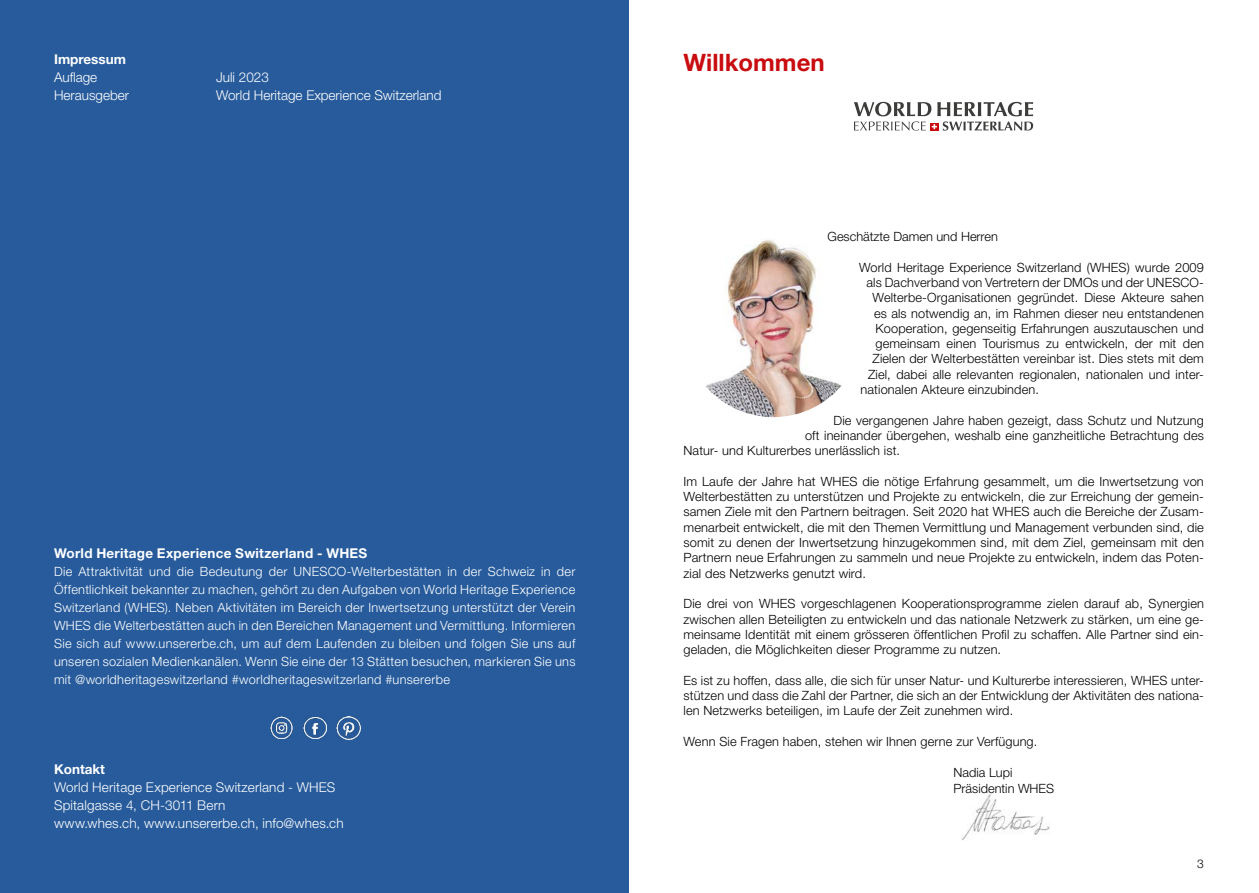
<style>
.page{position:relative;width:1259px;height:893px;background:#fff}
.page>*{position:absolute;margin:0;border:0;box-sizing:border-box;transform-origin:0 0}
.t1{font:700 24px "Helvetica Neue LT Std";color:#c90c0f}
.t2{font:300 13.5px/18px "Helvetica Neue LT Std";letter-spacing:.01em;color:#fff}
.t3{font:700 13.5px "Helvetica Neue LT Std";letter-spacing:.02em;color:#fff}
.t4{font:700 13.5px "Helvetica Neue LT Std";color:#fff}
.t5{font:300 12.75px/15.3px "Helvetica Neue LT Std";letter-spacing:.01em;color:#000;text-align:justify}
.t6{font:300 12.75px/18px "Helvetica Neue LT Std";letter-spacing:.025em;color:#fff;text-align:justify}
.t7{font:300 12px "Helvetica Neue LT Std";color:#000}
</style>
<div class="page">
<img style="left:961px;top:794px;width:89px;height:47px">
<div style="left:0;top:0;width:629px;height:893px;background:#275b9b"></div>
<img style="left:706px;top:239px;width:136px;height:178px">
<svg style="left:854px;top:102px;width:179px;height:29px"></svg>
<img style="left:270px;top:716px;width:23px;height:23px">
<img style="left:303px;top:716px;width:23px;height:23px">
<img style="left:337px;top:716px;width:23px;height:23px">
<p class="t4" style="left:54px;top:51px;width:73px">Impressum</p>
<p class="t2" style="left:54px;top:68px;width:45px">Auflage</p>
<p class="t2" style="left:216px;top:68px;width:54px">Juli 2023</p>
<p class="t2" style="left:54px;top:86px;width:77px">Herausgeber</p>
<p class="t2" style="left:216px;top:86px;width:227px">World Heritage Experience Switzerland</p>
<p class="t3" style="left:54px;top:545px;width:315px">World Heritage Experience Switzerland - WHES</p>
<p class="t6" style="left:54px;top:562px;width:523px">Die Attraktivität und die Bedeutung der UNESCO-Welterbestätten in der Schweiz in der Öffentlichkeit bekannter zu machen, gehört zu den Aufgaben von World Heritage Experience Switzerland (WHES). Neben Aktivitäten im Bereich der Inwertsetzung unterstützt der Verein WHES die Welterbestätten auch in den Bereichen Management und Vermittlung. Informieren Sie sich auf www.unsererbe.ch, um auf dem Laufenden zu bleiben und folgen Sie uns auf unseren sozialen Medienkanälen. Wenn Sie eine der 13 Stätten besuchen, markieren Sie uns mit @worldheritageswitzerland #worldheritageswitzerland #unsererbe</p>
<p class="t4" style="left:54px;top:761px;width:53px">Kontakt</p>
<p class="t2" style="left:54px;top:778px;width:291px">World Heritage Experience Switzerland - WHES<br>Spitalgasse 4, CH-3011 Bern<br>www.whes.ch, www.unsererbe.ch, info@whes.ch</p>
<h1 class="t1" style="left:683px;top:48px;width:143px">Willkommen</h1>
<p class="t5" style="left:827px;top:229px;width:172px">Geschätzte Damen und Herren</p>
<p class="t5" style="left:859px;top:259px;width:346px">World Heritage Experience Switzerland (WHES) wurde 2009</p>
<p class="t5" style="left:866px;top:274px;width:339px">als Dachverband von Vertretern der DMOs und der UNESCO-</p>
<p class="t5" style="left:872px;top:290px;width:333px">Welterbe-Organisationen gegründet. Diese Akteure sahen</p>
<p class="t5" style="left:874px;top:305px;width:331px">es als notwendig an, im Rahmen dieser neu entstandenen</p>
<p class="t5" style="left:875px;top:320px;width:330px">Kooperation, gegenseitig Erfahrungen auszutauschen und</p>
<p class="t5" style="left:875px;top:336px;width:330px">gemeinsam einen Tourismus zu entwickeln, der mit den</p>
<p class="t5" style="left:872px;top:351px;width:333px">Zielen der Welterbestätten vereinbar ist. Dies stets mit dem</p>
<p class="t5" style="left:868px;top:366px;width:337px">Ziel, dabei alle relevanten regionalen, nationalen und inter-</p>
<p class="t5" style="left:860px;top:382px;width:180px">nationalen Akteure einzubinden.</p>
<p class="t5" style="left:833px;top:412px;width:372px">Die vergangenen Jahre haben gezeigt, dass Schutz und Nutzung</p>
<p class="t5" style="left:805px;top:427px;width:400px">oft ineinander übergehen, weshalb eine ganzheitliche Betrachtung des</p>
<p class="t5" style="left:683px;top:443px;width:218px">Natur- und Kulturerbes unerlässlich ist.</p>
<p class="t5" style="left:683px;top:473px;width:522px">Im Laufe der Jahre hat WHES die nötige Erfahrung gesammelt, um die Inwertsetzung von Welterbestätten zu unterstützen und Projekte zu entwickeln, die zur Erreichung der gemein&shy;samen Ziele mit den Partnern beitragen. Seit 2020 hat WHES auch die Bereiche der Zusam&shy;menarbeit entwickelt, die mit den Themen Vermittlung und Management verbunden sind, die somit zu denen der Inwertsetzung hinzugekommen sind, mit dem Ziel, gemeinsam mit den Partnern neue Erfahrungen zu sammeln und neue Projekte zu entwickeln, indem das Poten&shy;zial des Netzwerks genutzt wird.</p>
<p class="t5" style="left:683px;top:596px;width:522px">Die drei von WHES vorgeschlagenen Kooperationsprogramme zielen darauf ab, Synergien zwischen allen Beteiligten zu entwickeln und das nationale Netzwerk zu stärken, um eine ge&shy;meinsame Identität mit einem grösseren öffentlichen Profil zu schaffen. Alle Partner sind ein&shy;geladen, die Möglichkeiten dieser Programme zu nutzen.</p>
<p class="t5" style="left:683px;top:672px;width:522px">Es ist zu hoffen, dass alle, die sich für unser Natur- und Kulturerbe interessieren, WHES unter&shy;stützen und dass die Zahl der Partner, die sich an der Entwicklung der Aktivitäten des nationa&shy;len Netzwerks beteiligen, im Laufe der Zeit zunehmen wird.</p>
<p class="t5" style="left:683px;top:733px;width:355px">Wenn Sie Fragen haben, stehen wir Ihnen gerne zur Verfügung.</p>
<p class="t5" style="left:953px;top:764px;width:102px;line-height:16.2px">Nadia Lupi<br>Präsidentin WHES</p>
<p class="t7" style="left:1197px;top:856px;width:8px">3</p>
</div>
